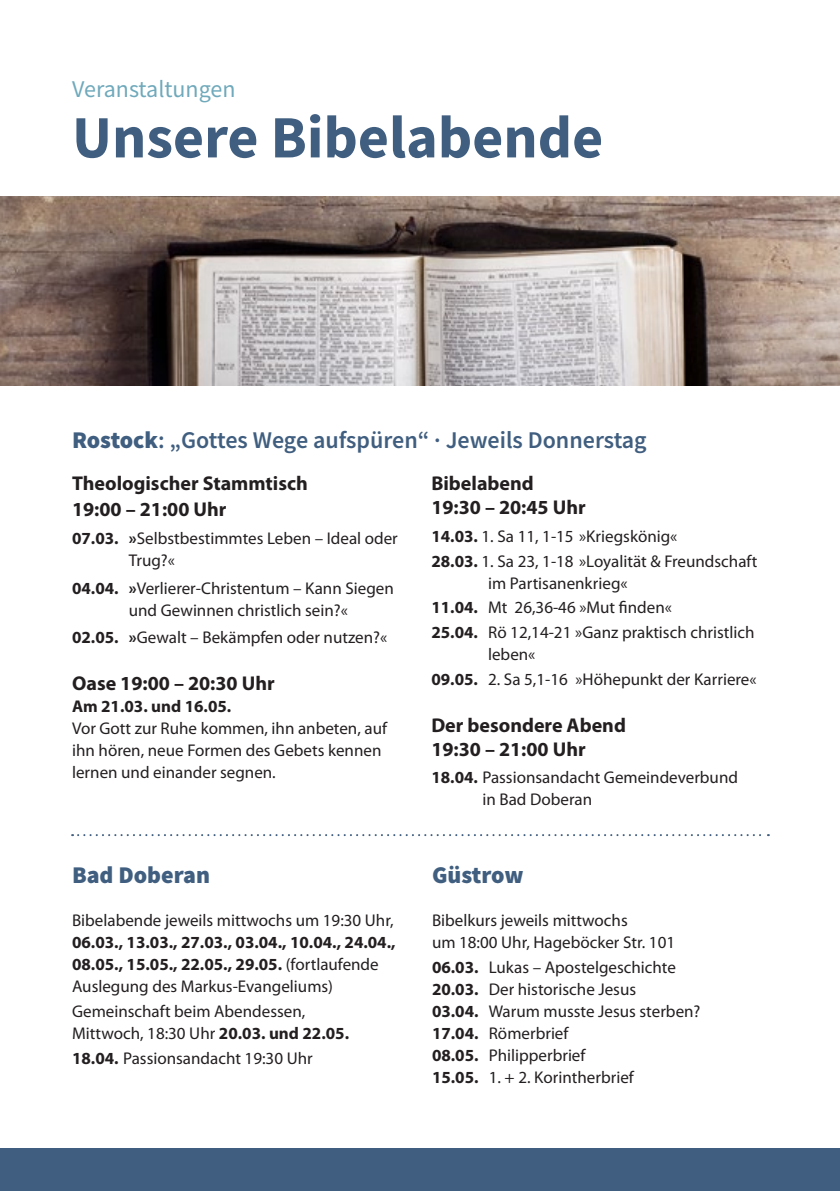
<style>
.page{position:relative;width:840px;height:1191px;background:#fff}
.page>*{position:absolute;margin:0;border:0;box-sizing:border-box;transform-origin:0 0}
.t1{font:700 60px "Source Sans Pro";color:#405e7f}
.t2{font:600 24px "Source Sans Pro";color:#405e7f}
.t3{font:900 24px "Source Sans Pro";color:#405e7f}
.t4{font:24px "Source Sans Pro";color:#6fa9bb}
.t5{font:700 20px/24px "Myriad Pro";color:#231f20}
.t6{font:17px/22px "Myriad Pro";color:#231f20}
.t7{font:700 17px/22px "Myriad Pro";color:#231f20}
.s1{font-weight:900}
.s2{font-weight:700}
.s3{font-weight:400}
</style>
<div class="page">
<svg style="left:72px;top:834px;width:696px;height:2px"></svg>
<img style="left:0;top:196px;width:839px;height:190px">
<div style="left:0;top:1148px;width:839px;height:43px;background:#405e7f"></div>
<h2 class="t4" style="left:72px;top:74px;width:165px">Veranstaltungen</h2>
<h1 class="t1" style="left:72px;top:97px;width:532px">Unsere Bibelabende</h1>
<h2 class="t2" style="left:72px;top:424px;width:576px"><span class="s1">Rostock</span>: „Gottes Wege aufspüren“ · Jeweils Donnerstag</h2>
<p class="t5" style="left:72px;top:469px;width:237px;line-height:26.4px">Theologischer Stammtisch<br>19:00 – 21:00 Uhr</p>
<p class="t6" style="left:129px;top:527px;width:270px;text-indent:-57px"><span class="s2">07.03. »</span>Selbstbestimmtes Leben – Ideal oder<br>Trug?«</p>
<p class="t6" style="left:129px;top:577px;width:266px;text-indent:-57px"><span class="s2">04.04. »</span>Verlierer-Christentum – Kann Siegen und Gewinnen christlich sein?«</p>
<p class="t6" style="left:72px;top:626px;width:316px"><span class="s2">02.05. »</span>Gewalt – Bekämpfen oder nutzen?«</p>
<p class="t5" style="left:72px;top:670px;width:204px">Oase 19:00 – 20:30 Uhr</p>
<p class="t7" style="left:72px;top:695px;width:161px">Am 21.03. und 16.05.</p>
<p class="t6" style="left:72px;top:717px;width:316px">Vor Gott zur Ruhe kommen, ihn anbeten, auf ihn hören, neue Formen des Gebets kennen lernen und einander segnen.</p>
<p class="t5" style="left:431px;top:470px;width:156px">Bibelabend<br>19:30 – 20:45 Uhr</p>
<p class="t6" style="left:431px;top:523px;width:327px;line-height:24.8px"><span class="s2">14.03.</span> 1. Sa 11, 1-15 »Kriegskönig«<br><span class="s2">28.03.</span> 1. Sa 23, 1-18 »Loyalität &amp; Freundschaft</p>
<p class="t6" style="left:431px;top:570px;width:324px;line-height:24.8px;text-indent:57px">im Partisanenkrieg«<br><span class="s2">11.04.</span> Mt 26,36-46 »Mut finden«<br><span class="s2">25.04.</span> Rö 12,14-21 »Ganz praktisch christlich</p>
<p class="t6" style="left:431px;top:642px;width:326px;line-height:24.8px;text-indent:57px">leben«<br><span class="s2">09.05.</span> 2. Sa 5,1-16 »Höhepunkt der Karriere«</p>
<p class="t5" style="left:431px;top:712px;width:196px">Der besondere Abend<br>19:30 – 21:00 Uhr</p>
<p class="t6" style="left:482px;top:766px;width:257px;text-indent:-51px"><span class="s2">18.04.</span> Passionsandacht Gemeindeverbund in Bad Doberan</p>
<h2 class="t3" style="left:72px;top:858px;width:139px">Bad Doberan</h2>
<p class="t6" style="left:72px;top:909px;width:323px">Bibelabende jeweils mittwochs um 19:30 Uhr,</p>
<p class="t7" style="left:72px;top:931px;width:325px">06.03., 13.03., 27.03., 03.04., 10.04., 24.04.,<br>08.05., 15.05., 22.05., 29.05. <span class="s3">(fortlaufende<br>Auslegung des Markus-Evangeliums)</span></p>
<p class="t6" style="left:72px;top:1000px;width:278px">Gemeinschaft beim Abendessen,<br>Mittwoch, 18:30 Uhr <span class="s2">20.03. und 22.05.</span></p>
<p class="t6" style="left:72px;top:1047px;width:242px"><span class="s2">18.04.</span> Passionsandacht 19:30 Uhr</p>
<h2 class="t3" style="left:432px;top:858px;width:93px">Güstrow</h2>
<p class="t6" style="left:432px;top:909px;width:244px">Bibelkurs jeweils mittwochs<br>um 18:00 Uhr, Hageböcker Str. 101</p>
<p class="t6" style="left:432px;top:956px;width:270px"><span class="s2">06.03.</span> Lukas – Apostelgeschichte<br><span class="s2">20.03.</span> Der historische Jesus<br><span class="s2">03.04.</span> Warum musste Jesus sterben?<br><span class="s2">17.04.</span> Römerbrief<br><span class="s2">08.05.</span> Philipperbrief<br><span class="s2">15.05.</span> 1. + 2. Korintherbrief</p>
</div>
